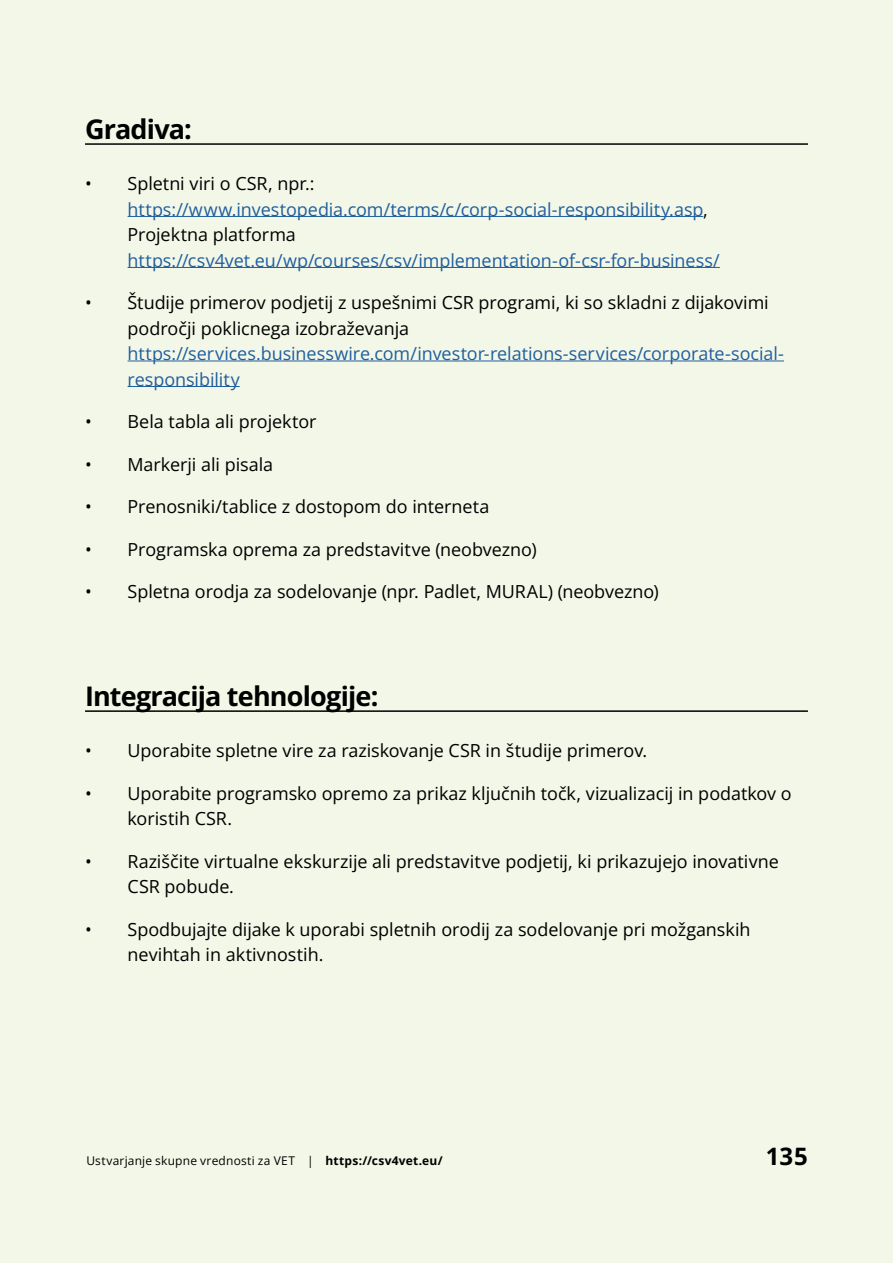
<style>
.page{position:relative;width:893px;height:1263px;background:#f2f7e7}
.page>*{position:absolute;margin:0;border:0;box-sizing:border-box;transform-origin:0 0}
.Objective-Heading{font:700 27px "Open Sans";letter-spacing:-.03em;color:#000}
.t1{font:700 24px "Open Sans";color:#000}
.t2{font:18px/25.5px "Open Sans";letter-spacing:-.005em;color:#000}
.t3{font:18px/25.5px "Open Sans";letter-spacing:-.005em;color:#215e9e}
.t4{font:12px "Open Sans";letter-spacing:.02em;color:#000}
.s1{color:#000}
.s2{color:#215e9e}
.s3{font-weight:700}
</style>
<div class="page">
<hr style="left:85px;top:143px;width:723px;height:2px;background:#000">
<hr style="left:128px;top:216px;width:575px;height:1px;background:#215e9e">
<hr style="left:128px;top:267px;width:592px;height:1px;background:#215e9e">
<hr style="left:128px;top:361px;width:656px;height:1px;background:#215e9e">
<hr style="left:128px;top:386px;width:112px;height:1px;background:#215e9e">
<hr style="left:85px;top:710px;width:723px;height:2px;background:#000">
<p class="Objective-Heading" style="left:85px;top:110px;width:108px">Gradiva:</p>
<p class="t3" style="left:128px;top:170px;width:594px;text-indent:-43px"><span class="s1">• Spletni viri o CSR, npr.: </span>https://www.investopedia.com/terms/c/corp-social-responsibility.asp<span class="s1">, Projektna platforma </span>https://csv4vet.eu/wp/courses/csv/implementation-of-csr-for-business/</p>
<p class="t2" style="left:128px;top:289px;width:658px;text-indent:-43px">• Študije primerov podjetij z uspešnimi CSR programi, ki so skladni z dijakovimi področji poklicnega izobraževanja <span class="s2">https://services.businesswire.com/investor-relations-services/corporate-social&shy;responsibility</span></p>
<p class="t2" style="left:85px;top:408px;width:233px">• Bela tabla ali projektor</p>
<p class="t2" style="left:85px;top:451px;width:190px">• Markerji ali pisala</p>
<p class="t2" style="left:85px;top:493px;width:406px">• Prenosniki/tablice z dostopom do interneta</p>
<p class="t2" style="left:85px;top:536px;width:453px">• Programska oprema za predstavitve (neobvezno)</p>
<p class="t2" style="left:85px;top:578px;width:575px">• Spletna orodja za sodelovanje (npr. Padlet, MURAL) (neobvezno)</p>
<p class="Objective-Heading" style="left:85px;top:677px;width:295px">Integracija tehnologije:</p>
<p class="t2" style="left:85px;top:737px;width:564px">• Uporabite spletne vire za raziskovanje CSR in študije primerov.</p>
<p class="t2" style="left:128px;top:780px;width:666px;text-indent:-43px">• Uporabite programsko opremo za prikaz ključnih točk, vizualizacij in podatkov o koristih CSR.</p>
<p class="t2" style="left:128px;top:848px;width:653px;text-indent:-43px">• Raziščite virtualne ekskurzije ali predstavitve podjetij, ki prikazujejo inovativne<br>CSR pobude.</p>
<p class="t2" style="left:128px;top:916px;width:624px;text-indent:-43px">• Spodbujajte dijake k uporabi spletnih orodij za sodelovanje pri možganskih nevihtah in aktivnostih.</p>
<p class="t4" style="left:86px;top:1152px;width:358px">Ustvarjanje skupne vrednosti za VET | <span class="s3">https://csv4vet.eu/</span></p>
<h2 class="t1" style="left:766px;top:1139px;width:43px">135</h2>
</div>
